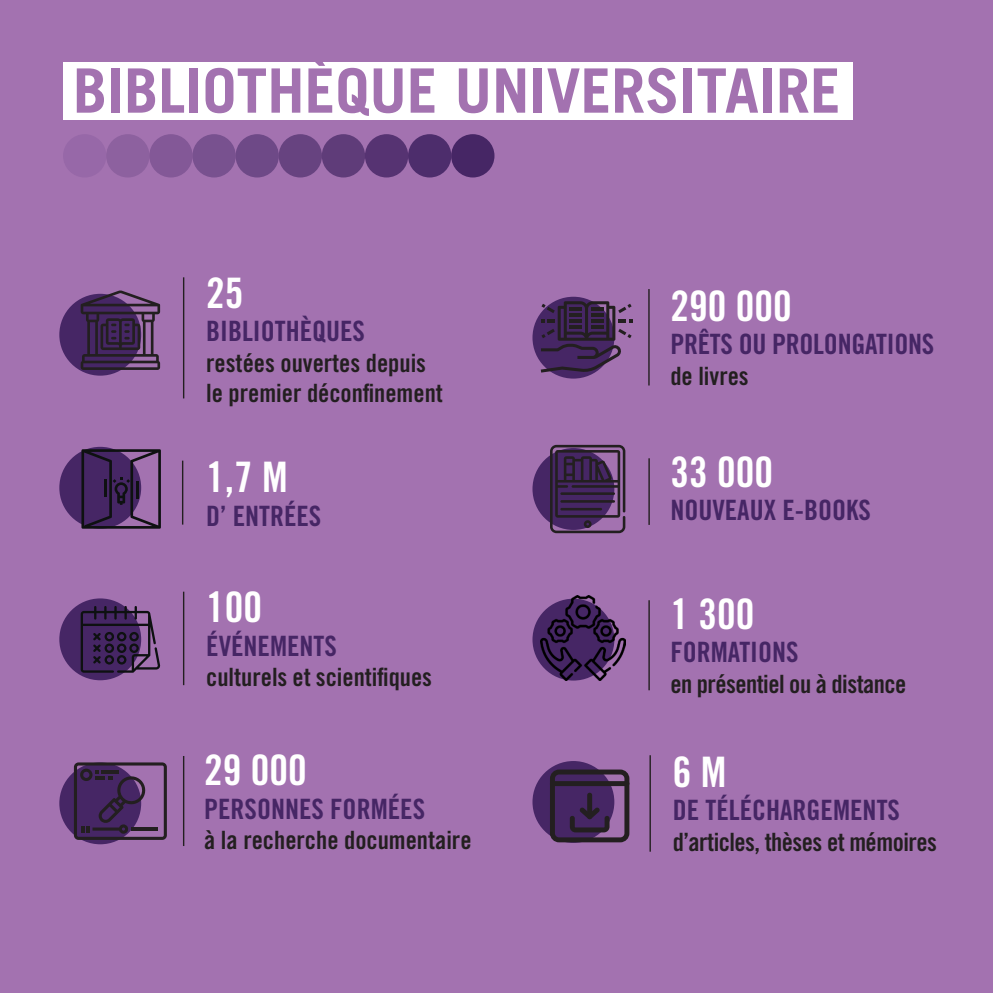
<style>
.page{position:relative;width:993px;height:993px;background:#fff}
.page>*{position:absolute;margin:0;border:0;box-sizing:border-box;transform-origin:0 0}
._00_GRAND_TITRE{font:700 61.25px "Trade Gothic LT Std";color:#a372b0}
._00_TEXTE_BASE{font:42px "Trade Gothic LT Std Bd Cn 20";color:#fff}
._00_TEXTE_BASE-2{font:28px "Trade Gothic LT Std Bd Cn 20";color:#462665}
._00_TEXTE_BASE-3{font:25.2px "Trade Gothic LT Std Bd Cn 20";color:#231f20}
._00_TEXTE_BASE-4{font:25.2px "Trade Gothic LT Std Bd Cn 20";letter-spacing:-.02em;color:#231f20}
</style>
<div class="page">
<div style="left:0;top:0;width:992px;height:992px;background:#a372b0"></div>
<div style="left:63px;top:62px;width:789px;height:57px;background:#fff"></div>
<hr style="left:648px;top:289px;width:1px;height:96px;background:#231f20">
<div style="left:59px;top:294px;width:82px;height:81px;background:#462665;border-radius:50%"></div>
<div style="left:59px;top:446px;width:82px;height:82px;background:#462665;border-radius:50%"></div>
<div style="left:59px;top:598px;width:82px;height:82px;background:#462665;border-radius:50%"></div>
<div style="left:59px;top:762px;width:82px;height:82px;background:#462665;border-radius:50%"></div>
<div style="left:532px;top:760px;width:82px;height:82px;background:#462665;border-radius:50%"></div>
<div style="left:532px;top:448px;width:82px;height:81px;background:#462665;border-radius:50%"></div>
<div style="left:532px;top:598px;width:82px;height:82px;background:#462665;border-radius:50%"></div>
<div style="left:532px;top:296px;width:82px;height:82px;background:#462665;border-radius:50%"></div>
<hr style="left:183px;top:277px;width:1px;height:121px;background:#231f20">
<svg style="left:81px;top:290px;width:79px;height:80px"></svg>
<svg style="left:81px;top:449px;width:80px;height:79px"></svg>
<hr style="left:183px;top:591px;width:1px;height:94px;background:#231f20">
<svg style="left:81px;top:605px;width:79px;height:67px"></svg>
<hr style="left:183px;top:755px;width:1px;height:90px;background:#231f20">
<svg style="left:74px;top:762px;width:93px;height:77px"></svg>
<hr style="left:131px;top:827px;width:26px;height:3px;background:#231f20">
<svg style="left:550px;top:444px;width:75px;height:89px"></svg>
<img style="left:540px;top:595px;width:85px;height:85px">
<hr style="left:649px;top:755px;width:1px;height:96px;background:#231f20">
<svg style="left:549px;top:769px;width:80px;height:73px"></svg>
<div style="left:549px;top:780px;width:80px;height:5px;background:#231f20;border-radius:2px"></div>
<hr style="left:648px;top:458px;width:1px;height:66px;background:#231f20">
<hr style="left:648px;top:600px;width:1px;height:90px;background:#231f20">
<hr style="left:182px;top:460px;width:1px;height:64px;background:#231f20">
<svg style="left:540px;top:301px;width:92px;height:71px"></svg>
<div style="left:63px;top:134px;width:43px;height:43px;background:#9768a8;border-radius:50%"></div>
<div style="left:106px;top:134px;width:43px;height:43px;background:#8d619f;border-radius:50%"></div>
<div style="left:149px;top:134px;width:43px;height:43px;background:#835897;border-radius:50%"></div>
<div style="left:192px;top:134px;width:44px;height:43px;background:#78518f;border-radius:50%"></div>
<div style="left:235px;top:134px;width:44px;height:43px;background:#6e4987;border-radius:50%"></div>
<div style="left:278px;top:134px;width:44px;height:43px;background:#674380;border-radius:50%"></div>
<div style="left:322px;top:134px;width:43px;height:43px;background:#5f3c79;border-radius:50%"></div>
<div style="left:365px;top:134px;width:43px;height:43px;background:#563372;border-radius:50%"></div>
<div style="left:408px;top:134px;width:43px;height:43px;background:#4d2d6c;border-radius:50%"></div>
<div style="left:451px;top:134px;width:43px;height:43px;background:#462665;border-radius:50%"></div>
<p class="_00_GRAND_TITRE" style="left:73px;top:53px;width:769px">BIBLIOTHÈQUE UNIVERSITAIRE</p>
<p class="_00_TEXTE_BASE" style="left:206px;top:267px;width:39px">25</p>
<p class="_00_TEXTE_BASE-2" style="left:206px;top:314px;width:160px">BIBLIOTHÈQUES</p>
<p class="_00_TEXTE_BASE-3" style="left:206px;top:347px;width:221px">restées ouvertes depuis</p>
<p class="_00_TEXTE_BASE-3" style="left:206px;top:377px;width:238px">le premier déconfinement</p>
<p class="_00_TEXTE_BASE" style="left:206px;top:451px;width:83px">1,7 M</p>
<p class="_00_TEXTE_BASE-2" style="left:206px;top:498px;width:117px">D’ ENTRÉES</p>
<p class="_00_TEXTE_BASE" style="left:206px;top:581px;width:57px">100</p>
<p class="_00_TEXTE_BASE-2" style="left:206px;top:628px;width:132px">ÉVÉNEMENTS</p>
<p class="_00_TEXTE_BASE-3" style="left:206px;top:661px;width:227px">culturels et scientifiques</p>
<p class="_00_TEXTE_BASE" style="left:204px;top:744px;width:104px">29 000</p>
<p class="_00_TEXTE_BASE-2" style="left:204px;top:791px;width:222px">PERSONNES FORMÉES</p>
<p class="_00_TEXTE_BASE-3" style="left:204px;top:824px;width:269px">à la recherche documentaire</p>
<p class="_00_TEXTE_BASE" style="left:670px;top:280px;width:123px">290 000</p>
<p class="_00_TEXTE_BASE-2" style="left:670px;top:327px;width:265px">PRÊTS OU PROLONGATIONS</p>
<p class="_00_TEXTE_BASE-3" style="left:670px;top:360px;width:80px">de livres</p>
<p class="_00_TEXTE_BASE" style="left:670px;top:446px;width:104px">33 000</p>
<p class="_00_TEXTE_BASE-2" style="left:670px;top:493px;width:202px">NOUVEAUX E-BOOKS</p>
<p class="_00_TEXTE_BASE" style="left:670px;top:588px;width:85px">1 300</p>
<p class="_00_TEXTE_BASE-2" style="left:670px;top:635px;width:130px">FORMATIONS</p>
<p class="_00_TEXTE_BASE-4" style="left:670px;top:668px;width:237px">en présentiel ou à distance</p>
<p class="_00_TEXTE_BASE" style="left:672px;top:746px;width:55px">6 M</p>
<p class="_00_TEXTE_BASE-2" style="left:672px;top:793px;width:229px">DE TÉLÉCHARGEMENTS</p>
<p class="_00_TEXTE_BASE-4" style="left:672px;top:826px;width:265px">d’articles, thèses et mémoires</p>
</div>
